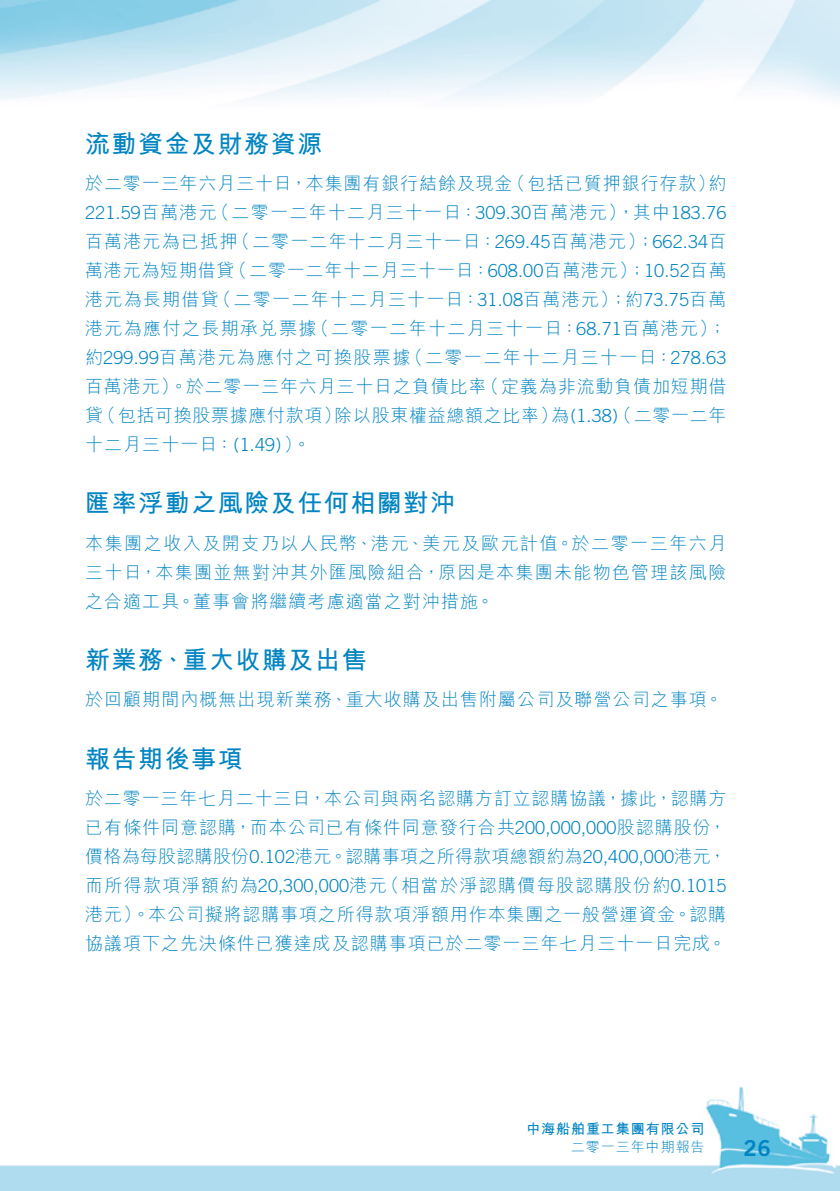
<style>
.page{position:relative;width:840px;height:1191px;background:#fff}
.page>*{position:absolute;margin:0;border:0;box-sizing:border-box;transform-origin:0 0}
.Heading_1{font:700 25px "M Hei HK";letter-spacing:.06em;color:#0084c2}
.t1{font:22px "Trade Gothic LT Std Bd 2";color:#0084c2}
.Body_Text{font:300 18px/29px "M Hei HK";letter-spacing:.055em;color:#0084c2}
.Body_Text-2{font:300 18px "M Hei HK";letter-spacing:.08em;color:#0084c2}
.Body_Text-3{font:300 18px "M Hei HK";letter-spacing:.075em;color:#0084c2}
.Body_Text-4{font:300 18px "M Hei HK";letter-spacing:.035em;color:#0084c2}
.Body_Text-5{font:300 18px "Trade Gothic LT Std";color:#0084c2}
.t2{font:700 14px "M Hei HK";letter-spacing:.065em;color:#0084c2}
.t3{font:300 14px "M Hei HK";letter-spacing:.07em;color:#0084c2}
.s1{font-family:"Trade Gothic LT Std"}
.s2{font-family:"M Hei HK"}
</style>
<div class="page">
<img style="left:1px;top:1086px;width:838px;height:105px">
<img style="left:0;top:1072px;width:1px;height:119px">
<img style="left:0;top:0;width:1px;height:115px">
<p class="Heading_1" style="left:85px;top:125px;width:238px">流動資金及財務資源</p>
<p class="Body_Text" style="left:507px;top:169px;width:209px">（包括已質押銀行存款）</p>
<p class="Body_Text" style="left:211px;top:169px;width:516px;text-indent:-126px">於二零一三年六月三十日，本集團有銀行結餘及現金<br>（二零一二年十二月三十一日：<span class="s1">309.30</span>百萬港元，）其中<span class="s1">183.76</span></p>
<p class="Body_Text" style="left:708px;top:169px;width:19px">約</p>
<p class="Body_Text-5" style="left:85px;top:202px;width:133px">221.59<span class="s2">百萬港元</span></p>
<p class="Body_Text" style="left:232px;top:227px;width:495px">（二零一二年十二月三十一日：<span class="s1">269.45</span>百萬港元）；<span class="s1">662.34</span>百</p>
<p class="Body_Text" style="left:229px;top:227px;width:498px;text-indent:-144px">百萬港元為已抵押<br>（二零一二年十二月三十一日：<span class="s1">608.00</span>百萬港元）；<span class="s1">10.52</span>百萬</p>
<p class="Body_Text" style="left:213px;top:256px;width:514px;text-indent:-128px">萬港元為短期借貸<br>（二零一二年十二月三十一日：<span class="s1">31.08</span>百萬港元）；約<span class="s1">73.75</span>百萬</p>
<p class="Body_Text" style="left:85px;top:285px;width:135px">港元為長期借貸</p>
<p class="Body_Text-3" style="left:85px;top:319px;width:233px">港元為應付之長期承兌票據</p>
<p class="Body_Text-3" style="left:311px;top:319px;width:416px">（二零一二年十二月三十一日：<span class="s1">68.71</span>百萬港元 ;(</p>
<p class="Body_Text-2" style="left:85px;top:348px;width:326px">約<span class="s1">299.99</span>百萬港元為應付之可換股票據</p>
<p class="Body_Text-2" style="left:405px;top:348px;width:322px">（二零一二年十二月三十一日：<span class="s1">278.63</span></p>
<p class="Body_Text" style="left:85px;top:372px;width:402px">百萬港元）。於二零一三年六月三十日之負債比率</p>
<p class="Body_Text" style="left:481px;top:372px;width:247px">（定義為非流動負債加短期借</p>
<p class="Body_Text" style="left:85px;top:401px;width:227px">貸<br>十二月三十一日：<span class="s1">)1.49</span> 。(<span class="s1">(</span></p>
<p class="Heading_1" style="left:85px;top:485px;width:371px">匯率浮動之風險及任何相關對沖</p>
<p class="Body_Text" style="left:85px;top:528px;width:642px;text-align:justify">本集團之收入及開支乃以人民幣、港元、美元及歐元計值。於二零一三年六月三十日，本集團並無對沖其外匯風險組合，原因是本集團未能物色管理該風險之合適工具。董事會將繼續考慮適當之對沖措施。</p>
<p class="Heading_1" style="left:85px;top:641px;width:283px">新業務、重大收購及出售</p>
<p class="Body_Text" style="left:85px;top:685px;width:639px">於回顧期間內概無出現新業務、重大收購及出售附屬公司及聯營公司之事項。</p>
<p class="Heading_1" style="left:85px;top:740px;width:159px">報告期後事項</p>
<p class="Body_Text" style="left:85px;top:783px;width:642px;text-align:right">於二零一三年七月二十三日，本公司與兩名認購方訂立認購協議，據此，認購方已有條件同意認購，而本公司已有條件同意發行合共<span class="s1">200,000,000</span>股認購股份，價格為每股認購股份<span class="s1">0.102</span>港元。認購事項之所得款項總額約為<span class="s1">20,400,000</span>港元，（相當於淨認購價每股認購股份約<span class="s1">0.1015</span></p>
<p class="Body_Text-4" style="left:98px;top:406px;width:245px">（包括可換股票據應付款項）</p>
<p class="Body_Text-4" style="left:334px;top:406px;width:225px">除以股東權益總額之比率）</p>
<p class="Body_Text" style="left:551px;top:401px;width:176px">為<span class="s1">(1.38)</span>（二零一二年</p>
<p class="Body_Text" style="left:85px;top:870px;width:642px">而所得款項淨額約為<span class="s1">20,300,000</span>港元<br>港元）。本公司擬將認購事項之所得款項淨額用作本集團之一般營運資金。認購協議項下之先決條件已獲達成及認購事項已於二零一三年七月三十一日完成。</p>
<p class="t2" style="left:526px;top:1118px;width:180px">中海船舶重工集團有限公司</p>
<p class="t3" style="left:570px;top:1139px;width:135px">二零一三年中期報告</p>
<p class="t1" style="left:743px;top:1134px;width:29px">26</p>
</div>
